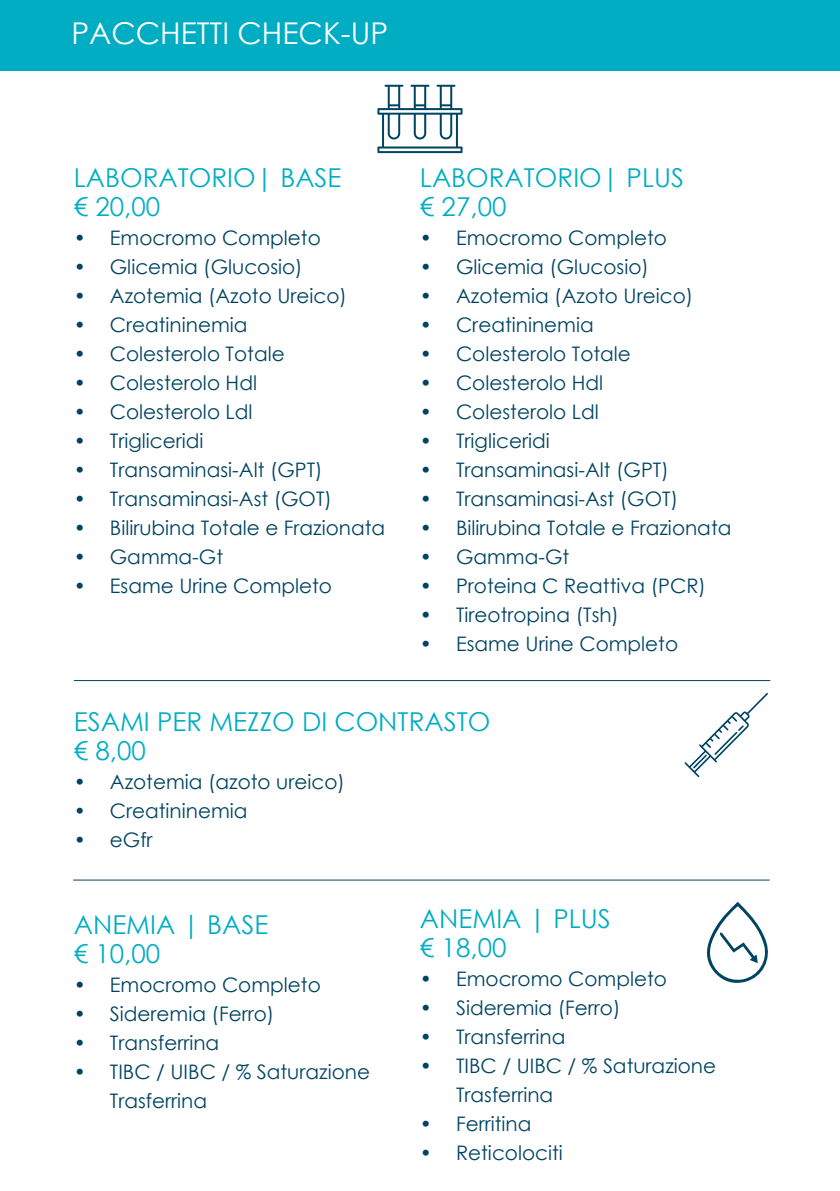
<style>
.page{position:relative;width:840px;height:1191px;background:#fff}
.page>*{position:absolute;margin:0;border:0;box-sizing:border-box;transform-origin:0 0}
.t1{font:30px "Century Gothic";color:#fff}
.t2{font:26px/29px "Century Gothic";color:#00adc2}
.t3{font:20px/29px "Century Gothic";color:#004462}
</style>
<div class="page">
<div style="left:0;top:0;width:839px;height:71px;background:#00adc2"></div>
<hr style="left:74px;top:680px;width:695px;height:1px;background:#004462">
<hr style="left:73px;top:879px;width:696px;height:1px;background:#004462">
<svg style="left:707px;top:901px;width:61px;height:82px"></svg>
<svg style="left:684px;top:693px;width:83px;height:84px"></svg>
<svg style="left:377px;top:85px;width:85px;height:68px"></svg>
<h1 class="t1" style="left:71px;top:12px;width:318px">PACCHETTI CHECK-UP</h1>
<h2 class="t2" style="left:74px;top:162px;width:269px">LABORATORIO| BASE € 20,00</h2>
<p class="t3" style="left:74px;top:223px;width:248px">• Emocromo Completo</p>
<p class="t3" style="left:74px;top:252px;width:230px">• Glicemia (Glucosio)</p>
<p class="t3" style="left:74px;top:281px;width:274px">• Azotemia (Azoto Ureico)</p>
<p class="t3" style="left:74px;top:310px;width:175px">• Creatininemia</p>
<p class="t3" style="left:74px;top:339px;width:212px">• Colesterolo Totale</p>
<p class="t3" style="left:74px;top:368px;width:185px">• Colesterolo Hdl</p>
<p class="t3" style="left:74px;top:397px;width:180px">• Colesterolo Ldl</p>
<p class="t3" style="left:74px;top:426px;width:131px">• Trigliceridi</p>
<p class="t3" style="left:74px;top:455px;width:250px">• Transaminasi-Alt (GPT)</p>
<p class="t3" style="left:74px;top:484px;width:259px">• Transaminasi-Ast (GOT)</p>
<p class="t3" style="left:74px;top:513px;width:313px">• Bilirubina Totale e Frazionata</p>
<p class="t3" style="left:74px;top:542px;width:151px">• Gamma-Gt</p>
<p class="t3" style="left:74px;top:571px;width:259px">• Esame Urine Completo</p>
<h2 class="t2" style="left:420px;top:162px;width:265px">LABORATORIO| PLUS € 27,00</h2>
<p class="t3" style="left:420px;top:223px;width:248px">• Emocromo Completo</p>
<p class="t3" style="left:420px;top:252px;width:230px">• Glicemia (Glucosio)</p>
<p class="t3" style="left:420px;top:281px;width:274px">• Azotemia (Azoto Ureico)</p>
<p class="t3" style="left:420px;top:310px;width:175px">• Creatininemia</p>
<p class="t3" style="left:420px;top:339px;width:212px">• Colesterolo Totale</p>
<p class="t3" style="left:420px;top:368px;width:185px">• Colesterolo Hdl</p>
<p class="t3" style="left:420px;top:397px;width:180px">• Colesterolo Ldl</p>
<p class="t3" style="left:420px;top:426px;width:131px">• Trigliceridi</p>
<p class="t3" style="left:420px;top:455px;width:250px">• Transaminasi-Alt (GPT)</p>
<p class="t3" style="left:420px;top:484px;width:259px">• Transaminasi-Ast (GOT)</p>
<p class="t3" style="left:420px;top:513px;width:313px">• Bilirubina Totale e Frazionata</p>
<p class="t3" style="left:420px;top:542px;width:151px">• Gamma-Gt</p>
<p class="t3" style="left:420px;top:571px;width:287px">• Proteina C Reattiva (PCR)</p>
<p class="t3" style="left:420px;top:600px;width:200px">• Tireotropina (Tsh)</p>
<p class="t3" style="left:420px;top:629px;width:259px">• Esame Urine Completo</p>
<h2 class="t2" style="left:74px;top:706px;width:418px">ESAMI PER MEZZO DI CONTRASTO € 8,00</h2>
<p class="t3" style="left:74px;top:767px;width:272px">• Azotemia (azoto ureico)</p>
<p class="t3" style="left:74px;top:796px;width:175px">• Creatininemia</p>
<p class="t3" style="left:74px;top:825px;width:80px">• eGfr</p>
<h2 class="t2" style="left:74px;top:909px;width:196px">ANEMIA | BASE € 10,00</h2>
<p class="t3" style="left:74px;top:970px;width:248px">• Emocromo Completo</p>
<p class="t3" style="left:74px;top:999px;width:202px">• Sideremia (Ferro)</p>
<p class="t3" style="left:74px;top:1028px;width:147px">• Transferrina</p>
<p class="t3" style="left:110px;top:1057px;width:261px;text-indent:-36px">• TIBC / UIBC / % Saturazione<br>Trasferrina</p>
<h2 class="t2" style="left:420px;top:904px;width:192px">ANEMIA | PLUS € 18,00</h2>
<p class="t3" style="left:420px;top:964px;width:248px">• Emocromo Completo</p>
<p class="t3" style="left:420px;top:993px;width:202px">• Sideremia (Ferro)</p>
<p class="t3" style="left:420px;top:1022px;width:147px">• Transferrina</p>
<p class="t3" style="left:456px;top:1051px;width:261px;text-indent:-36px">• TIBC / UIBC / % Saturazione<br>Trasferrina</p>
<p class="t3" style="left:420px;top:1109px;width:113px">• Ferritina</p>
<p class="t3" style="left:420px;top:1138px;width:144px">• Reticolociti</p>
</div>
